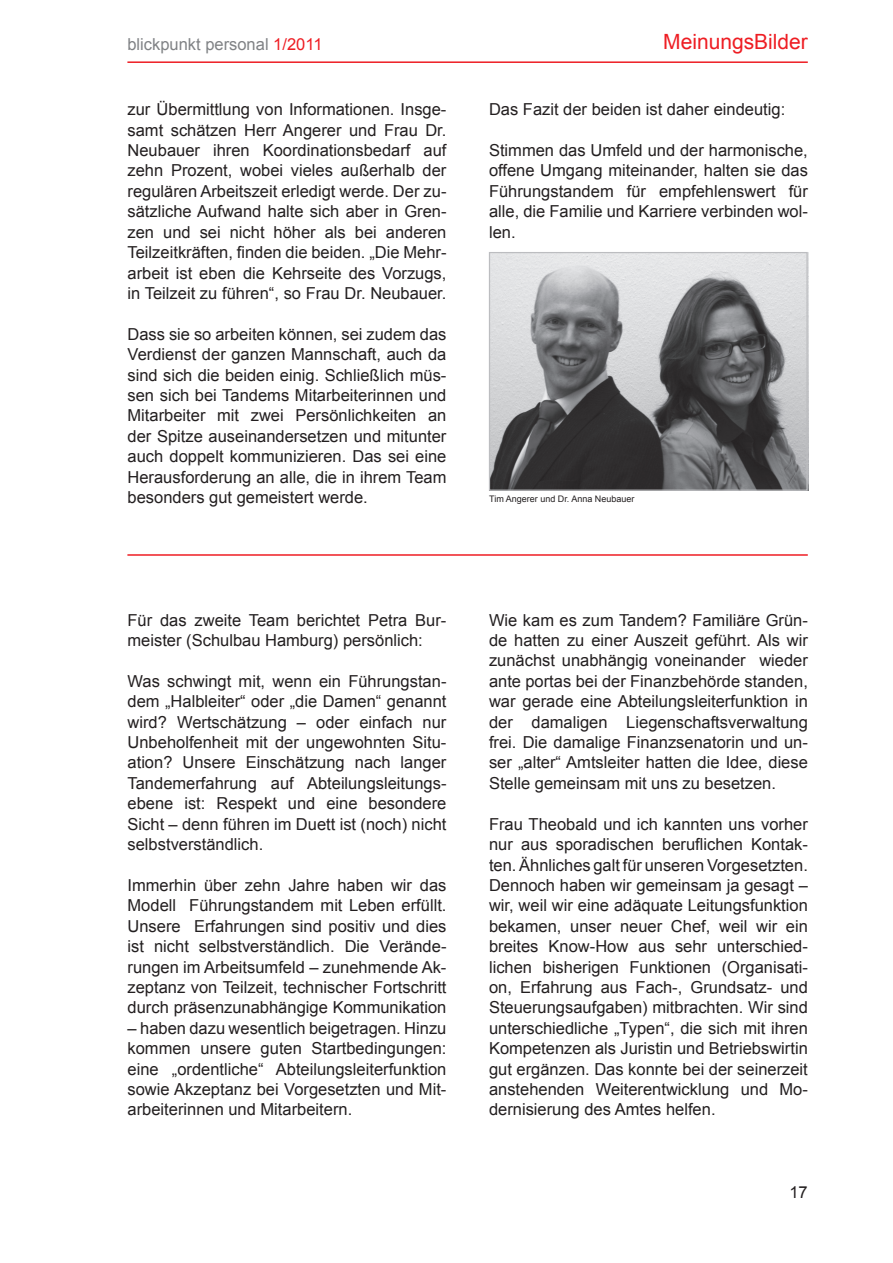
<style>
.page{position:relative;width:893px;height:1263px;background:#fff}
.page>*{position:absolute;margin:0;border:0;box-sizing:border-box;transform-origin:0 0}
.t1{font:21px "Arial";color:#ee1d23}
.t2{font:16.5px/20.4px "Arial";color:#231f20;text-align:justify}
.t3{font:16.5px "Arial";color:#808285}
.t4{font:9px "Arial";color:#231f20}
.s1{color:#ee1d23}
</style>
<div class="page">
<hr style="left:127px;top:61px;width:681px;height:2px;background:#ee1d23">
<hr style="left:127px;top:554px;width:681px;height:2px;background:#ee1d23">
<img style="left:491px;top:254px;width:315px;height:235px">
<div style="left:489px;top:252px;width:319px;height:239px;border:1px solid #bcbdc0"></div>
<p class="t3" style="left:127px;top:33px;width:197px">blickpunkt personal <span class="s1">1/2011</span></p>
<p class="t2" style="left:128px;top:99px;width:320px">zur Übermittlung von Informationen. Insge&shy;samt schätzen Herr Angerer und Frau Dr.<br>Neubauer ihren Koordinationsbedarf auf zehn Prozent, wobei vieles außerhalb der regulären Arbeitszeit erledigt werde. Der zu&shy;sätzliche Aufwand halte sich aber in Gren&shy;zen und sei nicht höher als bei anderen Teilzeitkräften, finden die beiden. „Die Mehr&shy;arbeit ist eben die Kehrseite des Vorzugs, in Teilzeit zu führen“, so Frau Dr. Neubauer.</p>
<p class="t2" style="left:128px;top:324px;width:320px">Dass sie so arbeiten können, sei zudem das Verdienst der ganzen Mannschaft, auch da sind sich die beiden einig. Schließlich müs&shy;sen sich bei Tandems Mitarbeiterinnen und Mitarbeiter mit zwei Persönlichkeiten an der Spitze auseinandersetzen und mitunter auch doppelt kommunizieren. Das sei eine Herausforderung an alle, die in ihrem Team besonders gut gemeistert werde.</p>
<p class="t1" style="left:663px;top:28px;width:146px">MeinungsBilder</p>
<p class="t2" style="left:489px;top:99px;width:298px">Das Fazit der beiden ist daher eindeutig:</p>
<p class="t2" style="left:489px;top:140px;width:320px">Stimmen das Umfeld und der harmonische, offene Umgang miteinander, halten sie das Führungstandem für empfehlenswert für alle, die Familie und Karriere verbinden wol&shy;len.</p>
<p class="t4" style="left:489px;top:493px;width:147px">Tim Angerer und Dr. Anna Neubauer</p>
<p class="t2" style="left:128px;top:610px;width:320px">Für das zweite Team berichtet Petra Bur&shy;meister (Schulbau Hamburg) persönlich:</p>
<p class="t2" style="left:128px;top:671px;width:320px">Was schwingt mit, wenn ein Führungstan&shy;dem „Halbleiter“ oder „die Damen“ genannt wird? Wertschätzung – oder einfach nur Unbeholfenheit mit der ungewohnten Situ&shy;ation? Unsere Einschätzung nach langer Tandemerfahrung auf Abteilungsleitungs&shy;ebene ist: Respekt und eine besondere Sicht – denn führen im Duett ist (noch) nicht selbstverständlich.</p>
<p class="t2" style="left:128px;top:875px;width:320px">Immerhin über zehn Jahre haben wir das Modell Führungstandem mit Leben erfüllt.<br>Unsere Erfahrungen sind positiv und dies ist nicht selbstverständlich. Die Verände&shy;rungen im Arbeitsumfeld – zunehmende Ak&shy;zeptanz von Teilzeit, technischer Fortschritt durch präsenzunabhängige Kommunikation</p>
<p class="t2" style="left:128px;top:1018px;width:320px">– haben dazu wesentlich beigetragen. Hinzu kommen unsere guten Startbedingungen: eine „ordentliche“ Abteilungsleiterfunktion sowie Akzeptanz bei Vorgesetzten und Mit&shy;arbeiterinnen und Mitarbeitern.</p>
<p class="t2" style="left:489px;top:610px;width:320px">Wie kam es zum Tandem? Familiäre Grün&shy;de hatten zu einer Auszeit geführt. Als wir zunächst unabhängig voneinander wieder ante portas bei der Finanzbehörde standen, war gerade eine Abteilungsleiterfunktion in der damaligen Liegenschaftsverwaltung frei. Die damalige Finanzsenatorin und un&shy;ser „alter“ Amtsleiter hatten die Idee, diese Stelle gemeinsam mit uns zu besetzen.</p>
<p class="t2" style="left:489px;top:814px;width:320px">Frau Theobald und ich kannten uns vorher nur aus sporadischen beruflichen Kontak&shy;ten. Ähnliches galt für unseren Vorgesetzten.<br>Dennoch haben wir gemeinsam ja gesagt – wir, weil wir eine adäquate Leitungsfunktion bekamen, unser neuer Chef, weil wir ein breites Know-How aus sehr unterschied&shy;lichen bisherigen Funktionen (Organisati&shy;on, Erfahrung aus Fach-, Grundsatz- und Steuerungsaufgaben) mitbrachten. Wir sind unterschiedliche „Typen“, die sich mit ihren Kompetenzen als Juristin und Betriebswirtin gut ergänzen. Das konnte bei der seinerzeit anstehenden Weiterentwicklung und Mo&shy;dernisierung des Amtes helfen.</p>
<p class="t2" style="left:789px;top:1182px;width:20px">17</p>
</div>
